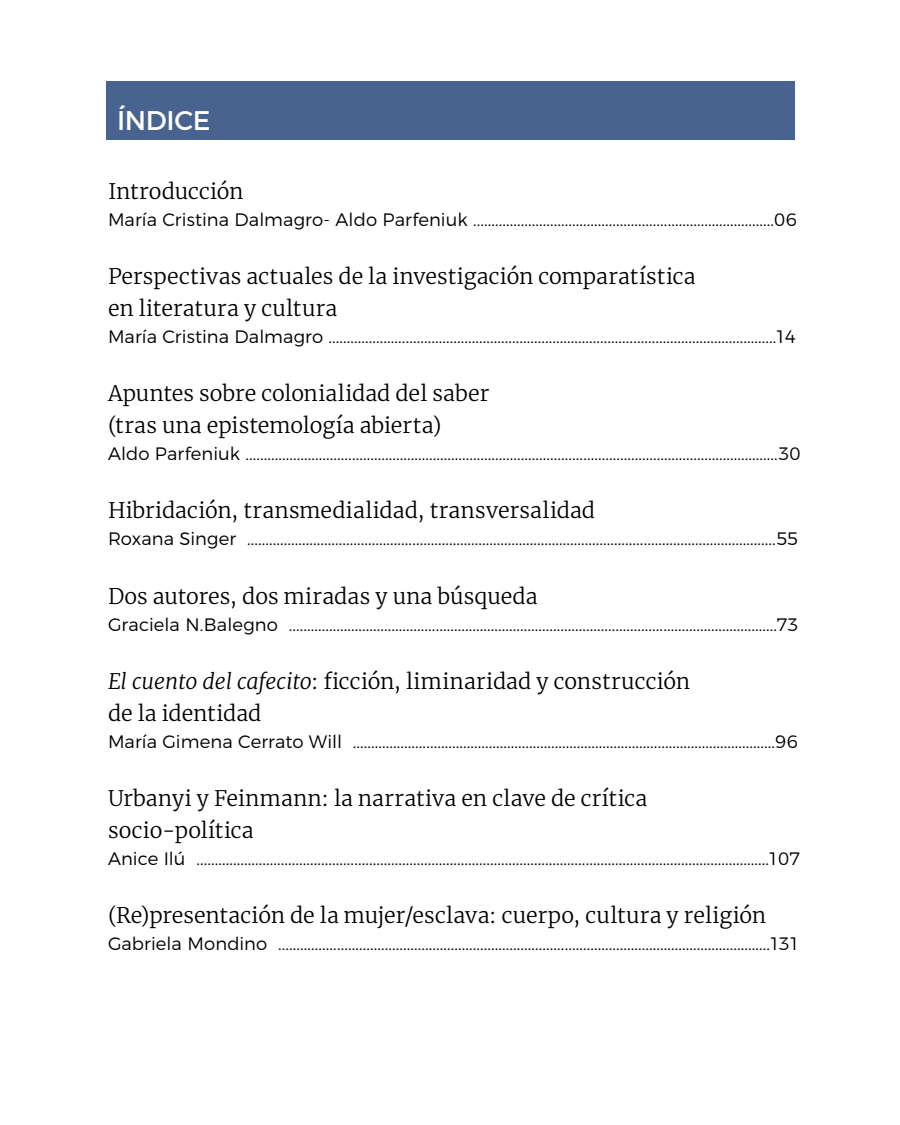
<style>
.page{position:relative;width:900px;height:1125px;background:#fff}
.page>*{position:absolute;margin:0;border:0;box-sizing:border-box;transform-origin:0 0}
.t1{font:27px "Montserrat";letter-spacing:-.015em;color:#fff}
.t2{font:300 21.38px/31.5px "Merriweather";letter-spacing:.005em;color:#000}
.t3{font:300 18px "Montserrat";letter-spacing:.005em;color:#000}
.s1{font-style:italic}
</style>
<div class="page">
<div style="left:106px;top:81px;width:688px;height:58px;background:#496391"></div>
<h1 class="t1" style="left:117px;top:106px;width:95px">ÍNDICE</h1>
<p class="t2" style="left:108px;top:177px;width:137px">Introducción</p>
<p class="t3" style="left:108px;top:212px;width:690px">María Cristina Dalmagro- Aldo Parfeniuk ..................................................................................06</p>
<p class="t2" style="left:108px;top:262px;width:589px">Perspectivas actuales de la investigación comparatística en literatura y cultura</p>
<p class="t3" style="left:108px;top:329px;width:690px">María Cristina Dalmagro ..........................................................................................................................14</p>
<p class="t2" style="left:108px;top:379px;width:383px">Apuntes sobre colonialidad del saber (tras una epistemología abierta)</p>
<p class="t3" style="left:108px;top:446px;width:694px">Aldo Parfeniuk .................................................................................................................................................30</p>
<p class="t2" style="left:108px;top:496px;width:489px">Hibridación, transmedialidad, transversalidad</p>
<p class="t3" style="left:108px;top:532px;width:692px">Roxana Singer ................................................................................................................................................55</p>
<p class="t2" style="left:108px;top:582px;width:431px">Dos autores, dos miradas y una búsqueda</p>
<p class="t3" style="left:108px;top:617px;width:692px">Graciela N.Balegno .....................................................................................................................................73</p>
<p class="t2" style="left:108px;top:667px;width:584px"><span class="s1">El cuento del cafecito</span>: ficción, liminaridad y construcción de la identidad</p>
<p class="t3" style="left:108px;top:734px;width:691px">María Gimena Cerrato Will ...................................................................................................................96</p>
<p class="t2" style="left:108px;top:784px;width:541px">Urbanyi y Feinmann: la narrativa en clave de crítica socio-política</p>
<p class="t3" style="left:108px;top:851px;width:694px">Anice Ilú ............................................................................................................................................................107</p>
<p class="t2" style="left:108px;top:901px;width:660px">(Re)presentación de la mujer/esclava: cuerpo, cultura y religión</p>
<p class="t3" style="left:108px;top:937px;width:693px">Gabriela Mondino ......................................................................................................................................131</p>
</div>
